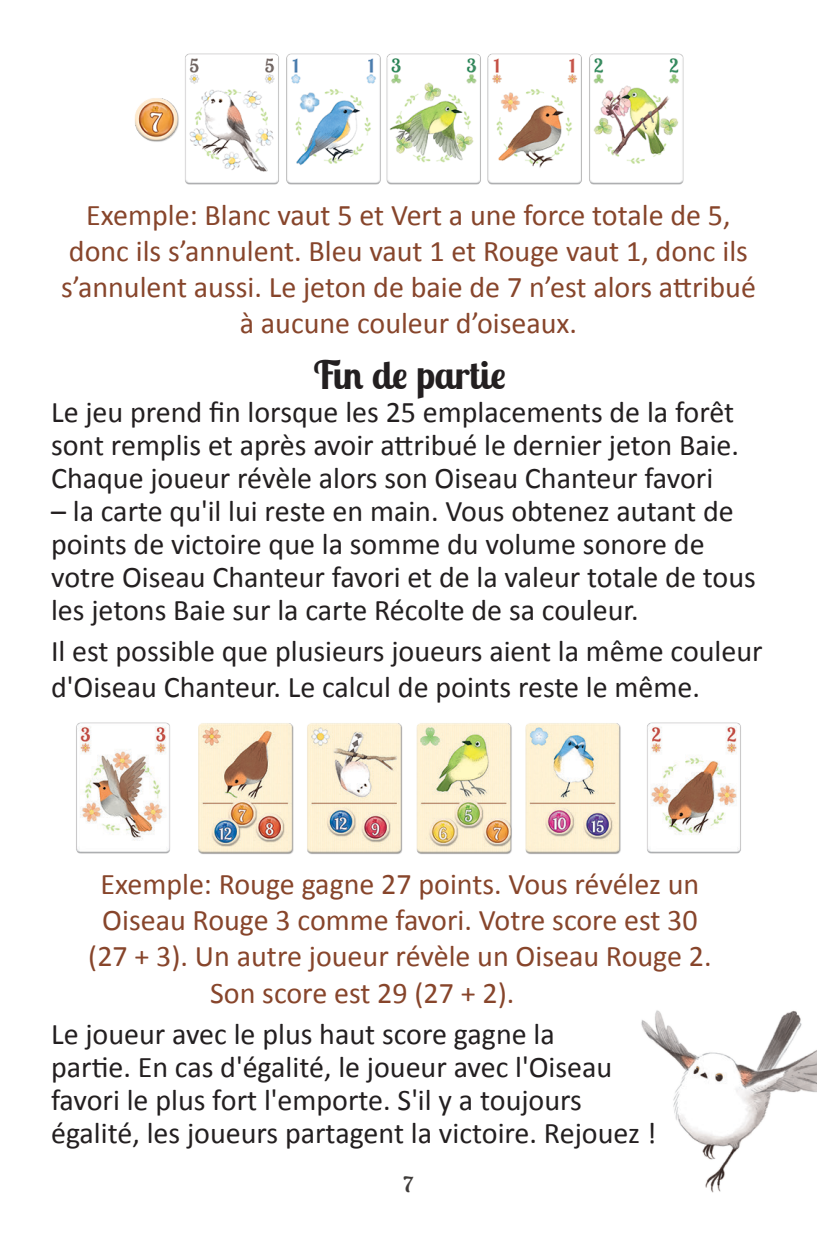
<style>
.page{position:relative;width:817px;height:1242px;background:#fff}
.page>*{position:absolute;margin:0;border:0;box-sizing:border-box;transform-origin:0 0}
.t1{font:700 39px "Lobster Two";color:#231f20}
.Body_Text{font:30px/33px "Calibri";color:#231f20}
.Example_Text{font:30px/36px "Calibri";color:#87452b;text-align:center}
.t2{font:700 21px "Lobster Two";color:#3f3c3a}
</style>
<div class="page">
<img style="left:135px;top:53px;width:549px;height:132px">
<img style="left:76px;top:722px;width:665px;height:132px">
<img style="left:641px;top:1010px;width:175px;height:182px">
<p class="Example_Text" style="left:61px;top:197px;width:696px">Exemple: Blanc vaut 5 et Vert a une force totale de 5, donc ils s’annulent. Bleu vaut 1 et Rouge vaut 1, donc ils s’annulent aussi. Le jeton de baie de 7 n’est alors attribué à aucune couleur d’oiseaux.</p>
<p class="t1" style="left:311px;top:350px;width:196px">Fin de partie</p>
<p class="Body_Text" style="left:51px;top:395px;width:689px">Le jeu prend fin lorsque les 25 emplacements de la forêt sont remplis et après avoir attribué le dernier jeton Baie.<br>Chaque joueur révèle alors son Oiseau Chanteur favori</p>
<p class="Body_Text" style="left:51px;top:494px;width:706px">– la carte qu'il lui reste en main. Vous obtenez autant de points de victoire que la somme du volume sonore de votre Oiseau Chanteur favori et de la valeur totale de tous les jetons Baie sur la carte Récolte de sa couleur.</p>
<p class="Body_Text" style="left:51px;top:633px;width:713px;line-height:36px">Il est possible que plusieurs joueurs aient la même couleur d'Oiseau Chanteur. Le calcul de points reste le même.</p>
<p class="Example_Text" style="left:101px;top:866px;width:600px">Exemple: Rouge gagne 27 points. Vous révélez un</p>
<p class="Example_Text" style="left:102px;top:902px;width:597px">Oiseau Rouge 3 comme favori. Votre score est 30</p>
<p class="Example_Text" style="left:88px;top:938px;width:624px">(27 + 3). Un autre joueur révèle un Oiseau Rouge 2.</p>
<p class="Example_Text" style="left:210px;top:974px;width:306px">Son score est 29 (27 + 2).</p>
<p class="Body_Text" style="left:51px;top:1017px;width:607px">Le joueur avec le plus haut score gagne la<br>partie. En cas d'égalité, le joueur avec l'Oiseau favori le plus fort l'emporte. S'il y a toujours égalité, les joueurs partagent la victoire. Rejouez !</p>
<p class="t2" style="left:403px;top:1171px;width:11px">7</p>
</div>
